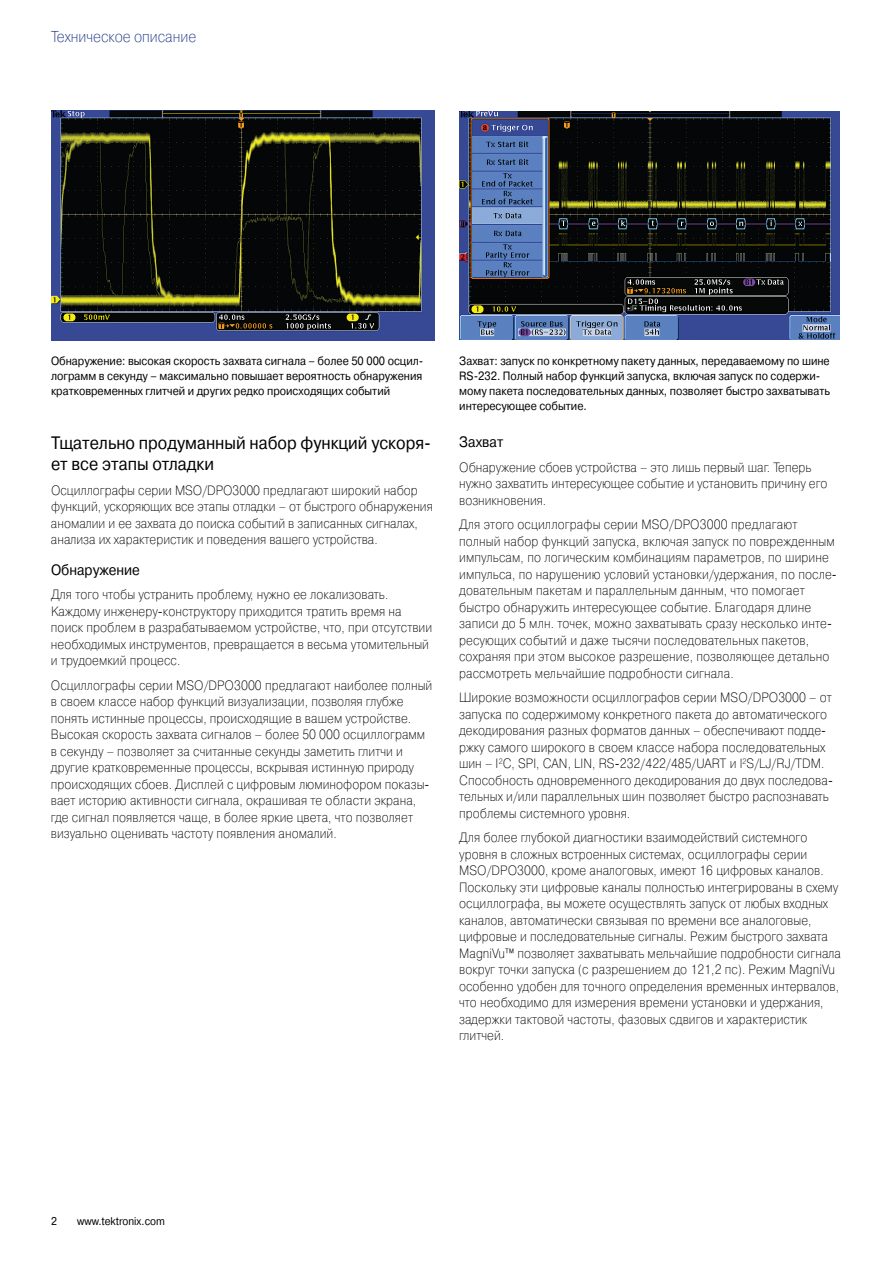
<style>
.page{position:relative;width:893px;height:1263px;background:#fff}
.page>*{position:absolute;margin:0;border:0;box-sizing:border-box;transform-origin:0 0}
.t1{font:18px/21px "Pragmatica C";color:#000;scale:.9 1}
.t2{font:15.75px "Pragmatica Light C";color:#1a3281;scale:.9 1}
.t3{font:15px "Pragmatica C";color:#000;scale:.9 1}
.t4{font:13.5px/16.5px "Pragmatica Light C";letter-spacing:.005em;color:#000;scale:.9 1}
.t5{font:12px/15px "Pragmatica C";color:#000;text-align:justify;scale:.9 1}
.t6{font:11.25px "Pragmatica C";color:#000;scale:.9 1}
</style>
<div class="page">
<img style="left:51px;top:111px;width:383px;height:229px">
<img style="left:459px;top:111px;width:380px;height:229px">
<p class="t2" style="left:51px;top:28px;width:163px">Техническое описание</p>
<p class="t5" style="left:51px;top:354px;width:415px">Обнаружение: высокая скорость захвата сигнала – более 50 000 осцил&shy;лограмм в секунду – максимально повышает вероятность обнаружения кратковременных глитчей и других редко происходящих событий</p>
<p class="t5" style="left:459px;top:354px;width:413px;text-align:left">Захват: запуск по конкретному пакету данных, передаваемому по шине RS-232. Полный набор функций запуска, включая запуск по содержи&shy;мому пакета последовательных данных, позволяет быстро захватывать интересующее событие.</p>
<h1 class="t1" style="left:51px;top:433px;width:424px">Тщательно продуманный набор функций ускоря&shy;ет все этапы отладки</h1>
<p class="t4" style="left:51px;top:482px;width:426px">Осциллографы серии MSO/DPO3000 предлагают широкий набор функций, ускоряющих все этапы отладки – от быстрого обнаружения аномалии и ее захвата до поиска событий в записанных сигналах, анализа их характеристик и поведения вашего устройства.</p>
<p class="t3" style="left:51px;top:561px;width:100px">Обнаружение</p>
<p class="t4" style="left:51px;top:586px;width:425px">Для того чтобы устранить проблему, нужно ее локализовать.<br>Каждому инженеру-конструктору приходится тратить время на поиск проблем в разрабатываемом устройстве, что, при отсутствии необходимых инструментов, превращается в весьма утомительный и трудоемкий процесс.</p>
<p class="t4" style="left:51px;top:677px;width:425px">Осциллографы серии MSO/DPO3000 предлагают наиболее полный в своем классе набор функций визуализации, позволяя глубже понять истинные процессы, происходящие в вашем устройстве.<br>Высокая скорость захвата сигналов – более 50 000 осциллограмм в секунду – позволяет за считанные секунды заметить глитчи и другие кратковременные процессы, вскрывая истинную природу происходящих сбоев. Дисплей с цифровым люминофором показы&shy;вает историю активности сигнала, окрашивая те области экрана, где сигнал появляется чаще, в более яркие цвета, что позволяет визуально оценивать частоту появления аномалий.</p>
<p class="t3" style="left:459px;top:434px;width:50px">Захват</p>
<p class="t4" style="left:459px;top:459px;width:411px">Обнаружение сбоев устройства – это лишь первый шаг. Теперь нужно захватить интересующее событие и установить причину его возникновения.</p>
<p class="t4" style="left:459px;top:516px;width:421px">Для этого осциллографы серии MSO/DPO3000 предлагают полный набор функций запуска, включая запуск по поврежденным импульсам, по логическим комбинациям параметров, по ширине импульса, по нарушению условий установки/удержания, по после&shy;довательным пакетам и параллельным данным, что помогает быстро обнаружить интересующее событие. Благодаря длине записи до 5 млн. точек, можно захватывать сразу несколько инте&shy;ресующих событий и даже тысячи последовательных пакетов, сохраняя при этом высокое разрешение, позволяющее детально рассмотреть мельчайшие подробности сигнала.</p>
<p class="t4" style="left:459px;top:689px;width:417px">Широкие возможности осциллографов серии MSO/DPO3000 – от запуска по содержимому конкретного пакета до автоматического декодирования разных форматов данных – обеспечивают подде&shy;ржку самого широкого в своем классе набора последовательных шин – I<sup>2</sup>C, SPI, CAN, LIN, RS-232/422/485/UART и I<sup>2</sup>S/LJ/RJ/TDM.<br>Способность одновременного декодирования до двух последова&shy;тельных и/или параллельных шин позволяет быстро распознавать проблемы системного уровня.</p>
<p class="t4" style="left:459px;top:830px;width:426px">Для более глубокой диагностики взаимодействий системного уровня в сложных встроенных системах, осциллографы серии MSO/DPO3000, кроме аналоговых, имеют 16 цифровых каналов.<br>Поскольку эти цифровые каналы полностью интегрированы в схему осциллографа, вы можете осуществлять запуск от любых входных каналов, автоматически связывая по времени все аналоговые, цифровые и последовательные сигналы. Режим быстрого захвата MagniVu™ позволяет захватывать мельчайшие подробности сигнала вокруг точки запуска (с разрешением до 121,2 пс). Режим MagniVu особенно удобен для точного определения временных интервалов, что необходимо для измерения времени установки и удержания, задержки тактовой частоты, фазовых сдвигов и характеристик глитчей.</p>
<p class="t6" style="left:51px;top:1215px;width:8px">2</p>
<p class="t6" style="left:77px;top:1215px;width:99px">www.tektronix.com</p>
</div>
